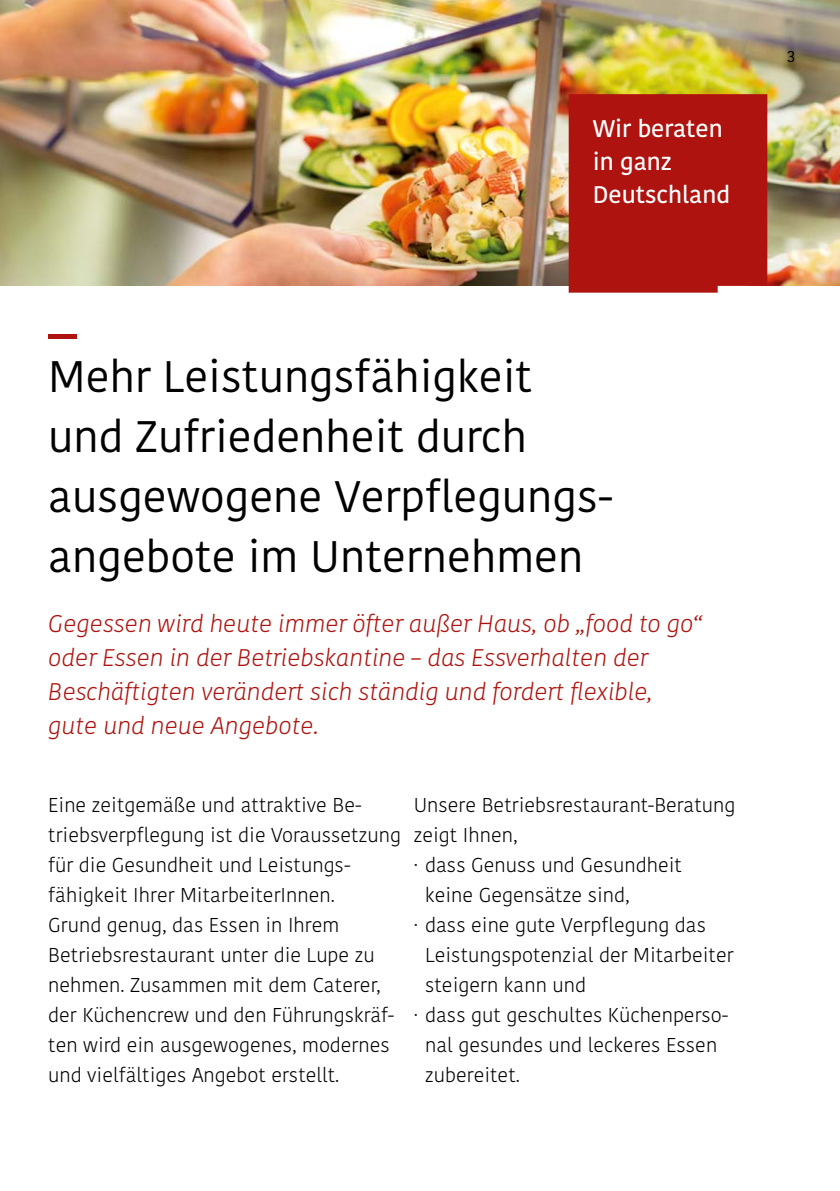
<style>
.page{position:relative;width:840px;height:1191px;background:#fff}
.page>*{position:absolute;margin:0;border:0;box-sizing:border-box;transform-origin:0 0}
._03_Texte_Headline_Kohinoor_Regular_22pt{font:44px/60px "Kohinoor KBS";color:#000}
._03_Texte_Teaser_Kohinoor_Light_Italic_12{font:italic 300 24px/34px "Kohinoor KBS";color:#ae130f}
._04_Fakten_Fakt_Fließtext_Kohinoor_Regula{font:500 24px/33px "Kohinoor KBS";color:#fff}
._03_Texte_Fließtext_Kohinoor_Light_10pt{font:300 20px/30px "Kohinoor KBS";color:#000}
.t1{font:16px "Kohinoor KBS";color:#000}
</style>
<div class="page">
<img style="left:0;top:0;width:839px;height:285px">
<div style="left:568px;top:94px;width:198px;height:199px;background:#ae130f"></div>
<div style="left:48px;top:334px;width:29px;height:5px;background:#ae130f"></div>
<p class="_04_Fakten_Fakt_Fließtext_Kohinoor_Regula" style="left:592px;top:113px;width:139px">Wir beraten in ganz<br>Deutschland</p>
<p class="t1" style="left:786px;top:46px;width:11px">3</p>
<h1 class="_03_Texte_Headline_Kohinoor_Regular_22pt" style="left:48px;top:348px;width:566px">Mehr Leistungsfähigkeit und Zufriedenheit durch ausgewogene Verpflegungs&shy;angebote im Unternehmen</h1>
<p class="_03_Texte_Teaser_Kohinoor_Light_Italic_12" style="left:48px;top:607px;width:654px">Gegessen wird heute immer öfter außer Haus, ob „food to go“ oder Essen in der Betriebskantine – das Essverhalten der Beschäftigten verändert sich ständig und fordert flexible, gute und neue Angebote.</p>
<p class="_03_Texte_Fließtext_Kohinoor_Light_10pt" style="left:48px;top:790px;width:354px">Eine zeitgemäße und attraktive Be&shy;triebsverpflegung ist die Voraussetzung für die Gesundheit und Leistungs&shy;fähigkeit Ihrer MitarbeiterInnen.<br>Grund genug, das Essen in Ihrem Betriebsrestaurant unter die Lupe zu nehmen. Zusammen mit dem Caterer, der Küchencrew und den Führungskräf&shy;ten wird ein ausgewogenes, modernes und vielfältiges Angebot erstellt.</p>
<p class="_03_Texte_Fließtext_Kohinoor_Light_10pt" style="left:413px;top:790px;width:323px">Unsere Betriebsrestaurant-Beratung zeigt Ihnen,</p>
<p class="_03_Texte_Fließtext_Kohinoor_Light_10pt" style="left:425px;top:850px;width:258px;text-indent:-11px">· dass Genuss und Gesundheit keine Gegensätze sind,</p>
<p class="_03_Texte_Fließtext_Kohinoor_Light_10pt" style="left:425px;top:910px;width:310px;text-indent:-11px">· dass eine gute Verpflegung das<br>Leistungspotenzial der Mitarbeiter steigern kann und</p>
<p class="_03_Texte_Fließtext_Kohinoor_Light_10pt" style="left:425px;top:1000px;width:304px;text-indent:-11px">· dass gut geschultes Küchenperso&shy;nal gesundes und leckeres Essen zubereitet.</p>
</div>
